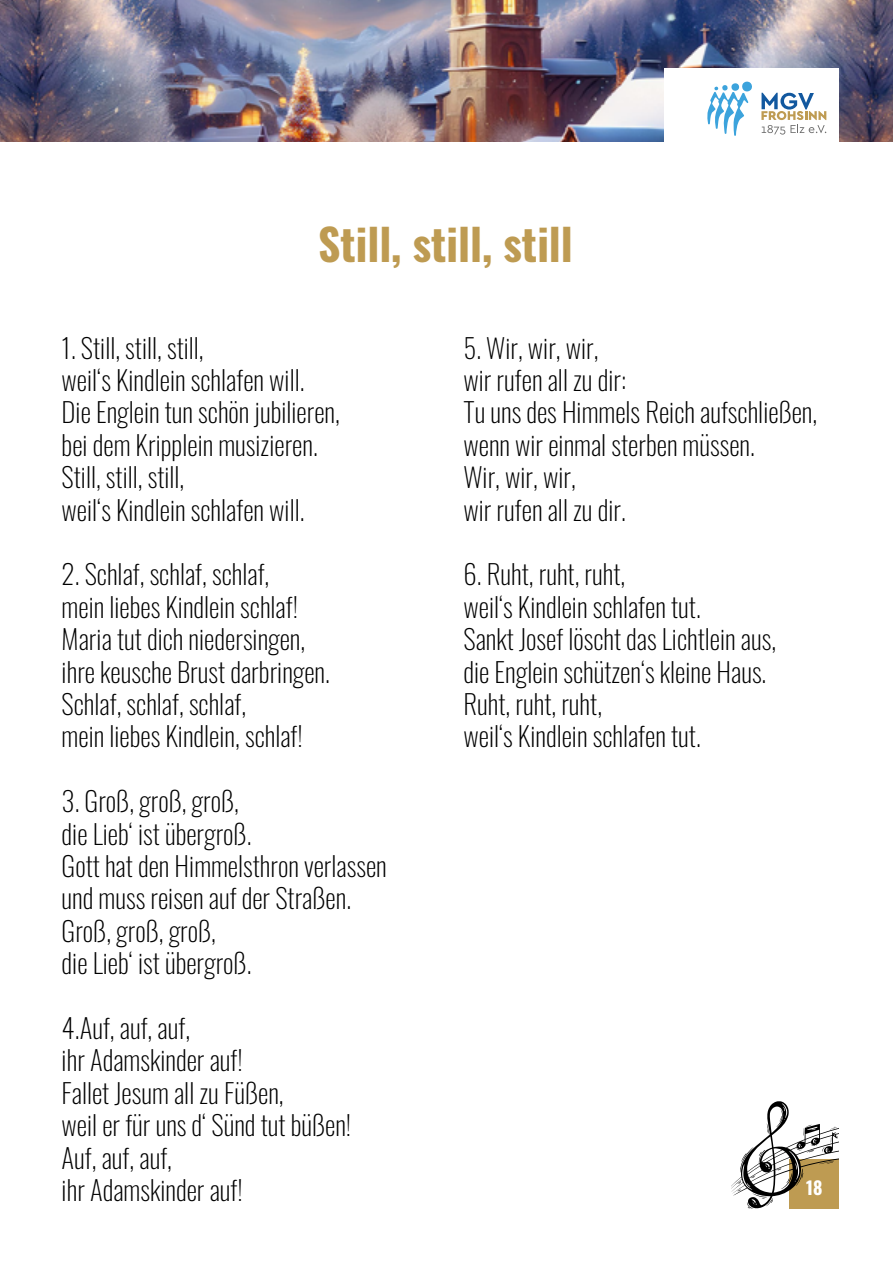
<style>
.page{position:relative;width:893px;height:1263px;background:#fff}
.page>*{position:absolute;margin:0;border:0;box-sizing:border-box;transform-origin:0 0}
.t1{font:700 43.5px "Oswald";color:#be9b52}
.t2{font:200 27px "Oswald";color:#000}
.t3{font:700 18px "Oswald";color:#fff}
</style>
<div class="page">
<svg style="left:731px;top:1101px;width:108px;height:108px"></svg>
<img style="left:0;top:0;width:893px;height:142px">
<div style="left:664px;top:68px;width:174px;height:76px;background:#fff"></div>
<svg style="left:707px;top:81px;width:45px;height:55px"></svg>
<svg style="left:761px;top:93px;width:65px;height:42px"></svg>
<p class="t1" style="left:318px;top:222px;width:256px">Still, still, still</p>
<p class="t2" style="left:62px;top:324px;width:144px">1. Still, still, still,</p>
<p class="t2" style="left:62px;top:356px;width:244px">weil‘s Kindlein schlafen will.</p>
<p class="t2" style="left:62px;top:388px;width:280px">Die Englein tun schön jubilieren,</p>
<p class="t2" style="left:62px;top:421px;width:258px">bei dem Kripplein musizieren.</p>
<p class="t2" style="left:62px;top:453px;width:124px">Still, still, still,</p>
<p class="t2" style="left:62px;top:486px;width:244px">weil‘s Kindlein schlafen will.</p>
<p class="t2" style="left:62px;top:550px;width:209px">2. Schlaf, schlaf, schlaf,</p>
<p class="t2" style="left:62px;top:583px;width:238px">mein liebes Kindlein schlaf!</p>
<p class="t2" style="left:62px;top:615px;width:245px">Maria tut dich niedersingen,</p>
<p class="t2" style="left:62px;top:648px;width:270px">ihre keusche Brust darbringen.</p>
<p class="t2" style="left:62px;top:680px;width:186px">Schlaf, schlaf, schlaf,</p>
<p class="t2" style="left:62px;top:712px;width:243px">mein liebes Kindlein, schlaf!</p>
<p class="t2" style="left:62px;top:777px;width:179px">3. Groß, groß, groß,</p>
<p class="t2" style="left:62px;top:810px;width:191px">die Lieb‘ ist übergroß.</p>
<p class="t2" style="left:62px;top:842px;width:327px">Gott hat den Himmelsthron verlassen</p>
<p class="t2" style="left:62px;top:874px;width:291px">und muss reisen auf der Straßen.</p>
<p class="t2" style="left:62px;top:907px;width:156px">Groß, groß, groß,</p>
<p class="t2" style="left:62px;top:939px;width:191px">die Lieb‘ ist übergroß.</p>
<p class="t2" style="left:62px;top:1004px;width:130px">4.Auf, auf, auf,</p>
<p class="t2" style="left:62px;top:1036px;width:183px">ihr Adamskinder auf!</p>
<p class="t2" style="left:62px;top:1069px;width:223px">Fallet Jesum all zu Füßen,</p>
<p class="t2" style="left:62px;top:1101px;width:291px">weil er für uns d‘ Sünd tut büßen!</p>
<p class="t2" style="left:62px;top:1134px;width:112px">Auf, auf, auf,</p>
<p class="t2" style="left:62px;top:1166px;width:183px">ihr Adamskinder auf!</p>
<p class="t2" style="left:463px;top:324px;width:137px">5. Wir, wir, wir,</p>
<p class="t2" style="left:463px;top:356px;width:164px">wir rufen all zu dir:</p>
<p class="t2" style="left:463px;top:388px;width:355px">Tu uns des Himmels Reich aufschließen,</p>
<p class="t2" style="left:463px;top:421px;width:293px">wenn wir einmal sterben müssen.</p>
<p class="t2" style="left:463px;top:453px;width:114px">Wir, wir, wir,</p>
<p class="t2" style="left:463px;top:486px;width:164px">wir rufen all zu dir.</p>
<p class="t2" style="left:463px;top:550px;width:163px">6. Ruht, ruht, ruht,</p>
<p class="t2" style="left:463px;top:583px;width:239px">weil‘s Kindlein schlafen tut.</p>
<p class="t2" style="left:463px;top:615px;width:314px">Sankt Josef löscht das Lichtlein aus,</p>
<p class="t2" style="left:463px;top:648px;width:304px">die Englein schützen‘s kleine Haus.</p>
<p class="t2" style="left:463px;top:680px;width:140px">Ruht, ruht, ruht,</p>
<p class="t2" style="left:463px;top:712px;width:239px">weil‘s Kindlein schlafen tut.</p>
<p class="t3" style="left:806px;top:1178px;width:18px">18</p>
</div>
